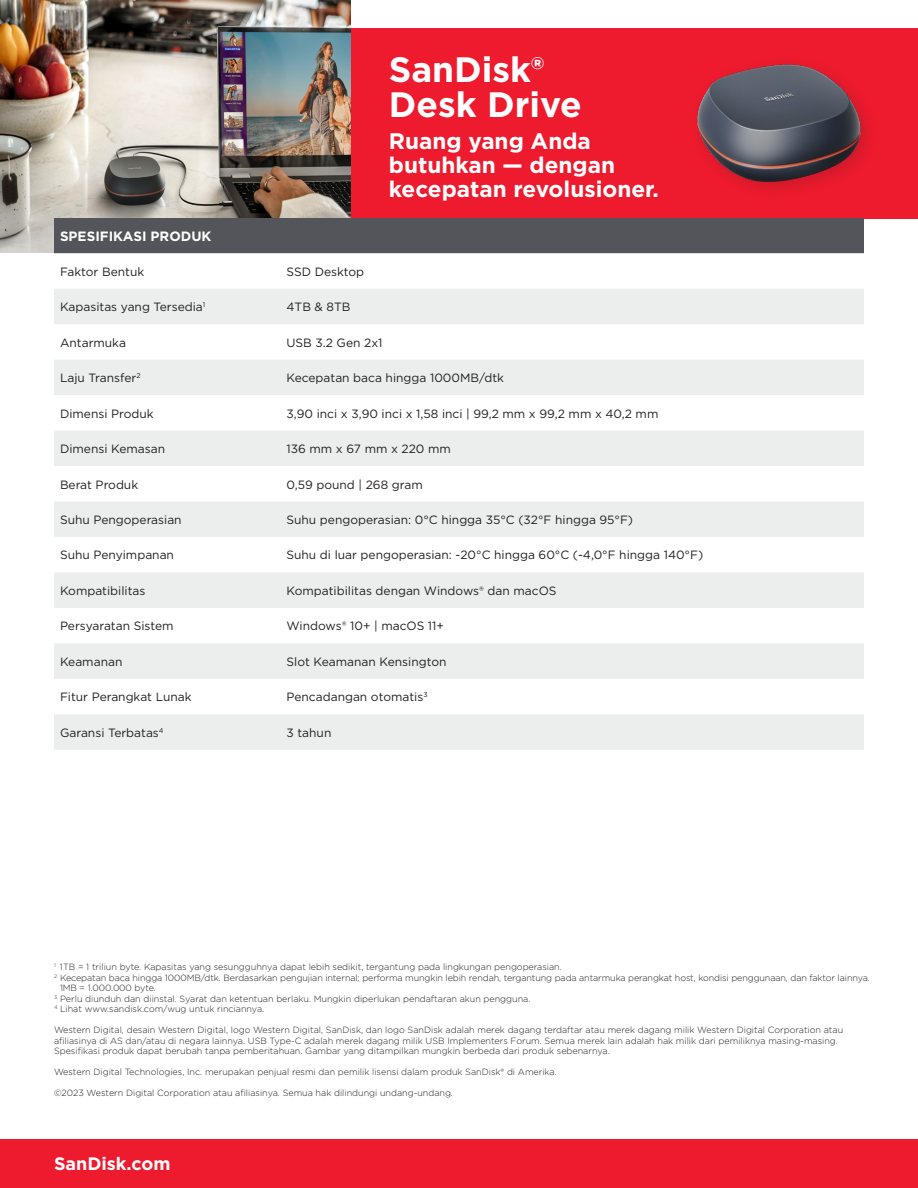
<style>
.page{position:relative;width:918px;height:1188px;background:#fff}
.page>*{position:absolute;margin:0;border:0;box-sizing:border-box;transform-origin:0 0}
.t1{font:700 35.25px/35.2px "Gotham";color:#fff}
.t2{font:700 22.5px/24px "Gotham";color:#fff}
.t3{font:700 18px "Gotham";color:#fff}
.t4{font:700 13.5px "Gotham";color:#fff}
.t5{font:12px "Gotham";color:#231f20}
.Footnote{font:300 9px/10.5px "Gotham";color:#231f20}
</style>
<div class="page">
<div style="left:0;top:1139px;width:918px;height:49px;background:#ee1a2e"></div>
<div style="left:351px;top:29px;width:567px;height:190px;background:#ee1a2e"></div>
<img style="left:697px;top:64px;width:172px;height:126px">
<img style="left:0;top:0;width:351px;height:253px">
<div style="left:54px;top:218px;width:810px;height:35px;background:#53555a"></div>
<div style="left:54px;top:289px;width:810px;height:35px;background:#ebeeed"></div>
<div style="left:54px;top:360px;width:810px;height:35px;background:#ebeeed"></div>
<div style="left:54px;top:431px;width:810px;height:35px;background:#ebeeed"></div>
<svg style="left:54px;top:501px;width:810px;height:249px;fill:#ebeeed"></svg>
<p class="t1" style="left:389px;top:51px;width:194px">SanDisk®<br>Desk Drive</p>
<p class="t2" style="left:389px;top:129px;width:272px">Ruang yang Anda butuhkan — dengan kecepatan revolusioner.</p>
<p class="t4" style="left:60px;top:227px;width:153px">SPESIFIKASI PRODUK</p>
<p class="t5" style="left:60px;top:264px;width:86px">Faktor Bentuk</p>
<p class="t5" style="left:287px;top:264px;width:79px">SSD Desktop</p>
<p class="t5" style="left:60px;top:299px;width:147px">Kapasitas yang Tersedia<sup>1</sup></p>
<p class="t5" style="left:287px;top:299px;width:66px">4TB &amp; 8TB</p>
<p class="t5" style="left:60px;top:335px;width:67px">Antarmuka</p>
<p class="t5" style="left:287px;top:335px;width:98px">USB 3.2 Gen 2x1</p>
<p class="t5" style="left:60px;top:370px;width:82px">Laju Transfer<sup>2</sup></p>
<p class="t5" style="left:287px;top:370px;width:219px">Kecepatan baca hingga 1000MB/dtk</p>
<p class="t5" style="left:60px;top:406px;width:95px">Dimensi Produk</p>
<p class="t5" style="left:287px;top:406px;width:373px">3,90 inci x 3,90 inci x 1,58 inci | 99,2 mm x 99,2 mm x 40,2 mm</p>
<p class="t5" style="left:60px;top:441px;width:107px">Dimensi Kemasan</p>
<p class="t5" style="left:287px;top:441px;width:166px">136 mm x 67 mm x 220 mm</p>
<p class="t5" style="left:60px;top:477px;width:80px">Berat Produk</p>
<p class="t5" style="left:287px;top:477px;width:138px">0,59 pound | 268 gram</p>
<p class="t5" style="left:60px;top:512px;width:123px">Suhu Pengoperasian</p>
<p class="t5" style="left:287px;top:512px;width:348px">Suhu pengoperasian: 0°C hingga 35°C (32°F hingga 95°F)</p>
<p class="t5" style="left:60px;top:548px;width:116px">Suhu Penyimpanan</p>
<p class="t5" style="left:287px;top:548px;width:418px">Suhu di luar pengoperasian: -20°C hingga 60°C (-4,0°F hingga 140°F)</p>
<p class="t5" style="left:60px;top:583px;width:87px">Kompatibilitas</p>
<p class="t5" style="left:287px;top:583px;width:272px">Kompatibilitas dengan Windows® dan macOS</p>
<p class="t5" style="left:60px;top:619px;width:115px">Persyaratan Sistem</p>
<p class="t5" style="left:287px;top:619px;width:159px">Windows® 10+ | macOS 11+</p>
<p class="t5" style="left:60px;top:654px;width:64px">Keamanan</p>
<p class="t5" style="left:287px;top:654px;width:162px">Slot Keamanan Kensington</p>
<p class="t5" style="left:60px;top:689px;width:133px">Fitur Perangkat Lunak</p>
<p class="t5" style="left:287px;top:689px;width:143px">Pencadangan otomatis<sup>3</sup></p>
<p class="t5" style="left:60px;top:725px;width:105px">Garansi Terbatas<sup>4</sup></p>
<p class="t5" style="left:287px;top:725px;width:46px">3 tahun</p>
<p class="Footnote" style="left:54px;top:962px;width:509px"><sup>1</sup> 1TB = 1 triliun byte. Kapasitas yang sesungguhnya dapat lebih sedikit, tergantung pada lingkungan pengoperasian.</p>
<p class="Footnote" style="left:60px;top:972px;width:811px;text-indent:-6px"><sup>2</sup> Kecepatan baca hingga 1000MB/dtk. Berdasarkan pengujian internal; performa mungkin lebih rendah, tergantung pada antarmuka perangkat host, kondisi penggunaan, dan faktor lainnya.<br>1MB = 1.000.000 byte.</p>
<p class="Footnote" style="left:54px;top:993px;width:478px"><sup>3</sup> Perlu diunduh dan diinstal. Syarat dan ketentuan berlaku. Mungkin diperlukan pendaftaran akun pengguna.</p>
<p class="Footnote" style="left:54px;top:1004px;width:212px"><sup>4</sup> Lihat www.sandisk.com/wug untuk rinciannya.</p>
<p class="Footnote" style="left:54px;top:1025px;width:791px">Western Digital, desain Western Digital, logo Western Digital, SanDisk, dan logo SanDisk adalah merek dagang terdaftar atau merek dagang milik Western Digital Corporation atau afiliasinya di AS dan/atau di negara lainnya. USB Type-C adalah merek dagang milik USB Implementers Forum. Semua merek lain adalah hak milik dari pemiliknya masing-masing.<br>Spesifikasi produk dapat berubah tanpa pemberitahuan. Gambar yang ditampilkan mungkin berbeda dari produk sebenarnya.</p>
<p class="Footnote" style="left:54px;top:1067px;width:504px">Western Digital Technologies, Inc. merupakan penjual resmi dan pemilik lisensi dalam produk SanDisk® di Amerika.</p>
<p class="Footnote" style="left:54px;top:1088px;width:401px">©2023 Western Digital Corporation atau afiliasinya. Semua hak dilindungi undang-undang.</p>
<p class="t3" style="left:54px;top:1152px;width:118px">SanDisk.com</p>
</div>
